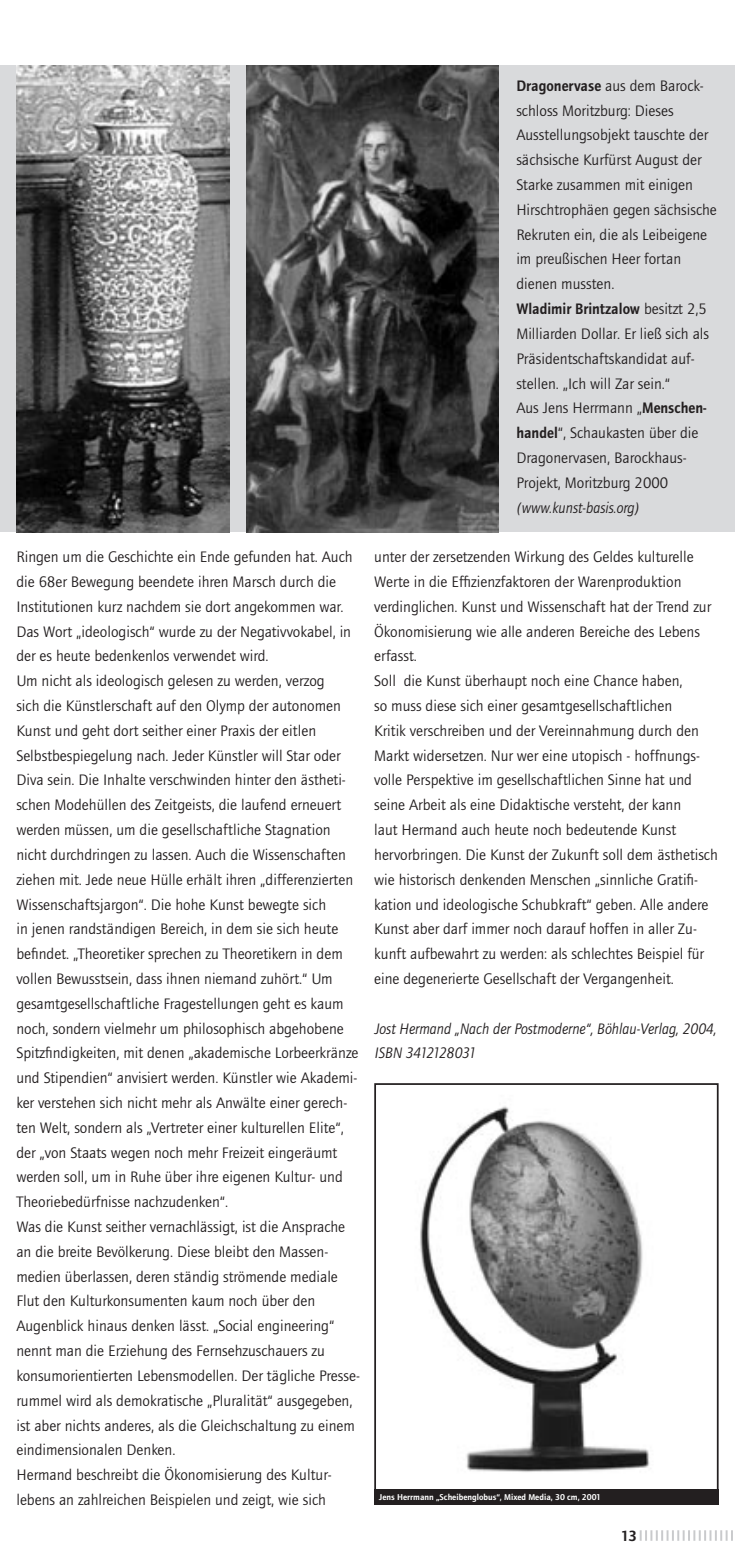
<style>
.page{position:relative;width:735px;height:1563px;background:#fff}
.page>*{position:absolute;margin:0;border:0;box-sizing:border-box;transform-origin:0 0}
.t1{font:15.75px/24.8px "Foundry Journal";color:#231f20}
.t2{font:italic 15.75px/24.8px "Foundry Journal";color:#231f20;scale:.93 1}
.t3{font:600 15.22px "Foundry Journal";color:#231f20}
.t4{font:600 8.75px "Foundry Journal";color:#fff}
.s1{font-weight:600}
</style>
<div class="page">
<svg style="left:639px;top:1530px;width:93px;height:10px"></svg>
<div style="left:0;top:66px;width:734px;height:466px;background:#d9dadc"></div>
<img style="left:420px;top:1106px;width:230px;height:366px">
<div style="left:374px;top:1083px;width:344px;height:422px;border:2px solid #231f20"></div>
<img style="left:246px;top:66px;width:252px;height:466px">
<img style="left:16px;top:66px;width:213px;height:466px">
<div style="left:374px;top:1489px;width:344px;height:15px;background:#231f20"></div>
<p class="t1" style="left:516px;top:73px;width:202px"><span class="s1">Dragonervase</span> aus dem Barock&shy;schloss Moritzburg: Dieses<br>Ausstellungsobjekt tauschte der sächsische Kurfürst August der<br>Starke zusammen mit einigen<br>Hirschtrophäen gegen sächsische<br>Rekruten ein, die als Leibeigene im preußischen Heer fortan dienen mussten.<br><span class="s1">Wladimir Brintzalow</span> besitzt 2,5<br>Milliarden Dollar. Er ließ sich als<br>Präsidentschaftskandidat auf&shy;stellen. „Ich will Zar sein.“<br>Aus Jens Herrmann „<span class="s1">Menschen&shy;handel</span>“, Schaukasten über die<br>Dragonervasen, Barockhaus-<br>Projekt, Moritzburg 2000</p>
<p class="t2" style="left:516px;top:495px;width:133px">(www.kunst-basis.org)</p>
<p class="t1" style="left:16px;top:545px;width:345px">Ringen um die Geschichte ein Ende gefunden hat. Auch die 68er Bewegung beendete ihren Marsch durch die Institutionen kurz nachdem sie dort angekommen war.<br>Das Wort „ideologisch“ wurde zu der Negativvokabel, in der es heute bedenkenlos verwendet wird.<br>Um nicht als ideologisch gelesen zu werden, verzog<br>sich die Künstlerschaft auf den Olymp der autonomen Kunst und geht dort seither einer Praxis der eitlen Selbstbespiegelung nach. Jeder Künstler will Star oder Diva sein. Die Inhalte verschwinden hinter den ästheti&shy;schen Modehüllen des Zeitgeists, die laufend erneuert werden müssen, um die gesellschaftliche Stagnation nicht durchdringen zu lassen. Auch die Wissenschaften ziehen mit. Jede neue Hülle erhält ihren „differenzierten Wissenschaftsjargon“. Die hohe Kunst bewegte sich<br>in jenen randständigen Bereich, in dem sie sich heute befindet. „Theoretiker sprechen zu Theoretikern in dem vollen Bewusstsein, dass ihnen niemand zuhört.“ Um gesamtgesellschaftliche Fragestellungen geht es kaum noch, sondern vielmehr um philosophisch abgehobene Spitzfindigkeiten, mit denen „akademische Lorbeerkränze und Stipendien“ anvisiert werden. Künstler wie Akademi&shy;ker verstehen sich nicht mehr als Anwälte einer gerech&shy;ten Welt, sondern als „Vertreter einer kulturellen Elite“, der „von Staats wegen noch mehr Freizeit eingeräumt werden soll, um in Ruhe über ihre eigenen Kultur- und Theoriebedürfnisse nachzudenken“.<br>Was die Kunst seither vernachlässigt, ist die Ansprache an die breite Bevölkerung. Diese bleibt den Massen&shy;medien überlassen, deren ständig strömende mediale Flut den Kulturkonsumenten kaum noch über den Augenblick hinaus denken lässt. „Social engineering“ nennt man die Erziehung des Fernsehzuschauers zu konsumorientierten Lebensmodellen. Der tägliche Presse&shy;rummel wird als demokratische „Pluralität“ ausgegeben, ist aber nichts anderes, als die Gleichschaltung zu einem eindimensionalen Denken.<br>Hermand beschreibt die Ökonomisierung des Kultur&shy;lebens an zahlreichen Beispielen und zeigt, wie sich</p>
<p class="t1" style="left:374px;top:545px;width:345px">unter der zersetzenden Wirkung des Geldes kulturelle Werte in die Effizienzfaktoren der Warenproduktion verdinglichen. Kunst und Wissenschaft hat der Trend zur Ökonomisierung wie alle anderen Bereiche des Lebens erfasst.<br>Soll die Kunst überhaupt noch eine Chance haben,<br>so muss diese sich einer gesamtgesellschaftlichen<br>Kritik verschreiben und der Vereinnahmung durch den Markt widersetzen. Nur wer eine utopisch - hoffnungs&shy;volle Perspektive im gesellschaftlichen Sinne hat und seine Arbeit als eine Didaktische versteht, der kann<br>laut Hermand auch heute noch bedeutende Kunst hervorbringen. Die Kunst der Zukunft soll dem ästhetisch wie historisch denkenden Menschen „sinnliche Gratifi&shy;kation und ideologische Schubkraft“ geben. Alle andere Kunst aber darf immer noch darauf hoffen in aller Zu&shy;kunft aufbewahrt zu werden: als schlechtes Beispiel für eine degenerierte Gesellschaft der Vergangenheit.</p>
<p class="t2" style="left:374px;top:1016px;width:369px">Jost Hermand „Nach der Postmoderne“, Böhlau-Verlag, 2004,<br>ISBN 3412128031</p>
<p class="t4" style="left:379px;top:1492px;width:223px">Jens Herrmann „Scheibenglobus“, Mixed Media, 30 cm, 2001</p>
<p class="t3" style="left:620px;top:1526px;width:18px">13</p>
</div>
